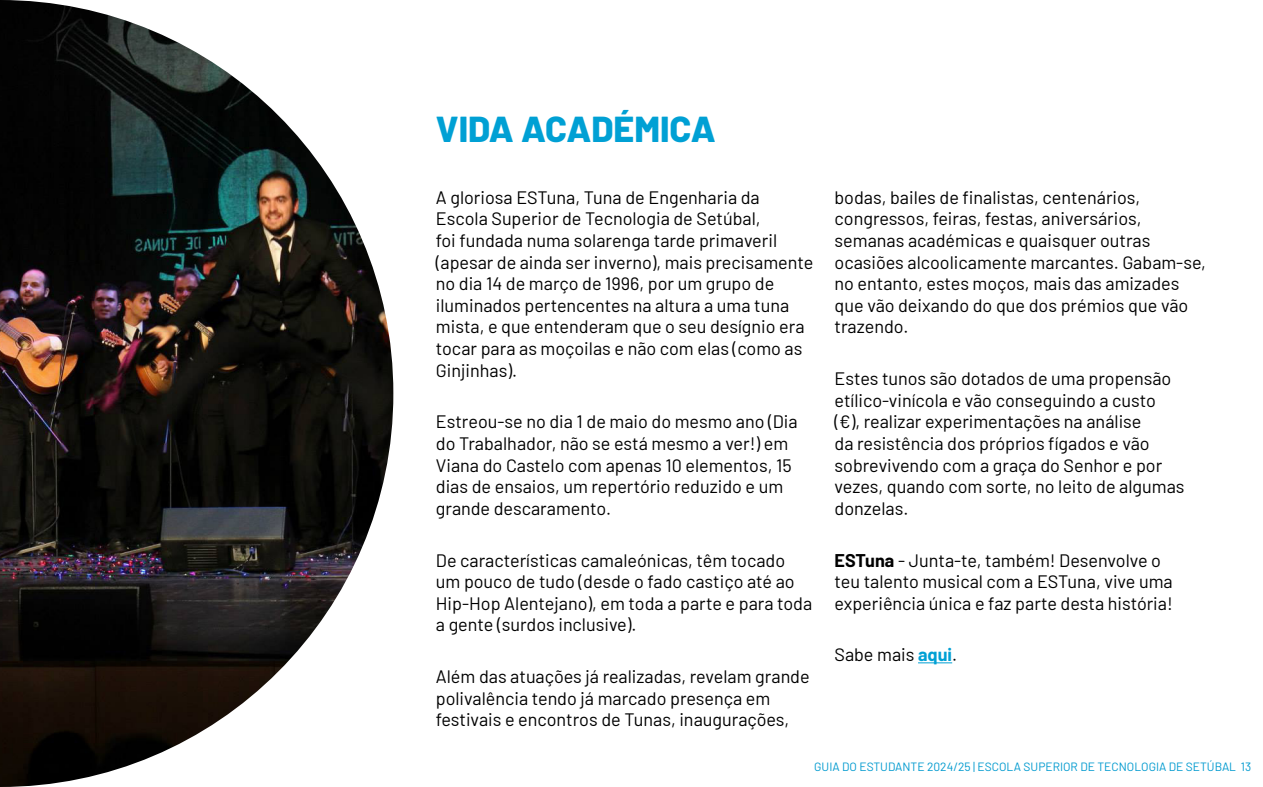
<style>
.page{position:relative;width:1263px;height:787px;background:#fff}
.page>*{position:absolute;margin:0;border:0;box-sizing:border-box;transform-origin:0 0}
.t1{font:800 36px "Barlow";color:#00a0d4}
.t2{font:18px/21.6px "Barlow";color:#000}
.t3{font:12px "Barlow";color:#009acf}
.s1{font-weight:700}
.s2{font-weight:700;color:#00a0d4}
</style>
<div class="page">
<img style="left:0;top:0;width:393px;height:787px">
<hr style="left:918px;top:662px;width:34px;height:1px;background:#00a0d4">
<h1 class="t1" style="left:436px;top:102px;width:281px">VIDA ACADÉMICA</h1>
<p class="t2" style="left:436px;top:185px;width:379px">A gloriosa ESTuna, Tuna de Engenharia da Escola Superior de Tecnologia de Setúbal,<br>foi fundada numa solarenga tarde primaveril (apesar de ainda ser inverno), mais precisamente no dia 14 de março de 1996, por um grupo de iluminados pertencentes na altura a uma tuna mista, e que entenderam que o seu desígnio era tocar para as moçoilas e não com elas (como as Ginjinhas).</p>
<p class="t2" style="left:436px;top:409px;width:363px">Estreou-se no dia 1 de maio do mesmo ano (Dia do Trabalhador, não se está mesmo a ver!) em Viana do Castelo com apenas 10 elementos, 15 dias de ensaios, um repertório reduzido e um grande descaramento.</p>
<p class="t2" style="left:436px;top:548px;width:378px">De características camaleónicas, têm tocado um pouco de tudo (desde o fado castiço até ao Hip-Hop Alentejano), em toda a parte e para toda a gente (surdos inclusive).</p>
<p class="t2" style="left:436px;top:664px;width:375px">Além das atuações já realizadas, revelam grande polivalência tendo já marcado presença em festivais e encontros de Tunas, inaugurações,</p>
<p class="t2" style="left:834px;top:185px;width:373px">bodas, bailes de finalistas, centenários, congressos, feiras, festas, aniversários, semanas académicas e quaisquer outras ocasiões alcoolicamente marcantes. Gabam-se, no entanto, estes moços, mais das amizades que vão deixando do que dos prémios que vão trazendo.</p>
<p class="t2" style="left:834px;top:366px;width:352px">Estes tunos são dotados de uma propensão etílico-vinícola e vão conseguindo a custo (€), realizar experimentações na análise<br>da resistência dos próprios fígados e vão sobrevivendo com a graça do Senhor e por vezes, quando com sorte, no leito de algumas donzelas.</p>
<p class="t2" style="left:834px;top:548px;width:340px"><span class="s1">ESTuna</span> - Junta-te, também! Desenvolve o teu talento musical com a ESTuna, vive uma experiência única e faz parte desta história!</p>
<p class="t2" style="left:834px;top:642px;width:124px">Sabe mais <span class="s2">aqui</span>.</p>
<p class="t3" style="left:814px;top:758px;width:438px">GUIA DO ESTUDANTE 2024/25 | ESCOLA SUPERIOR DE TECNOLOGIA DE SETÚBAL 13</p>
</div>
